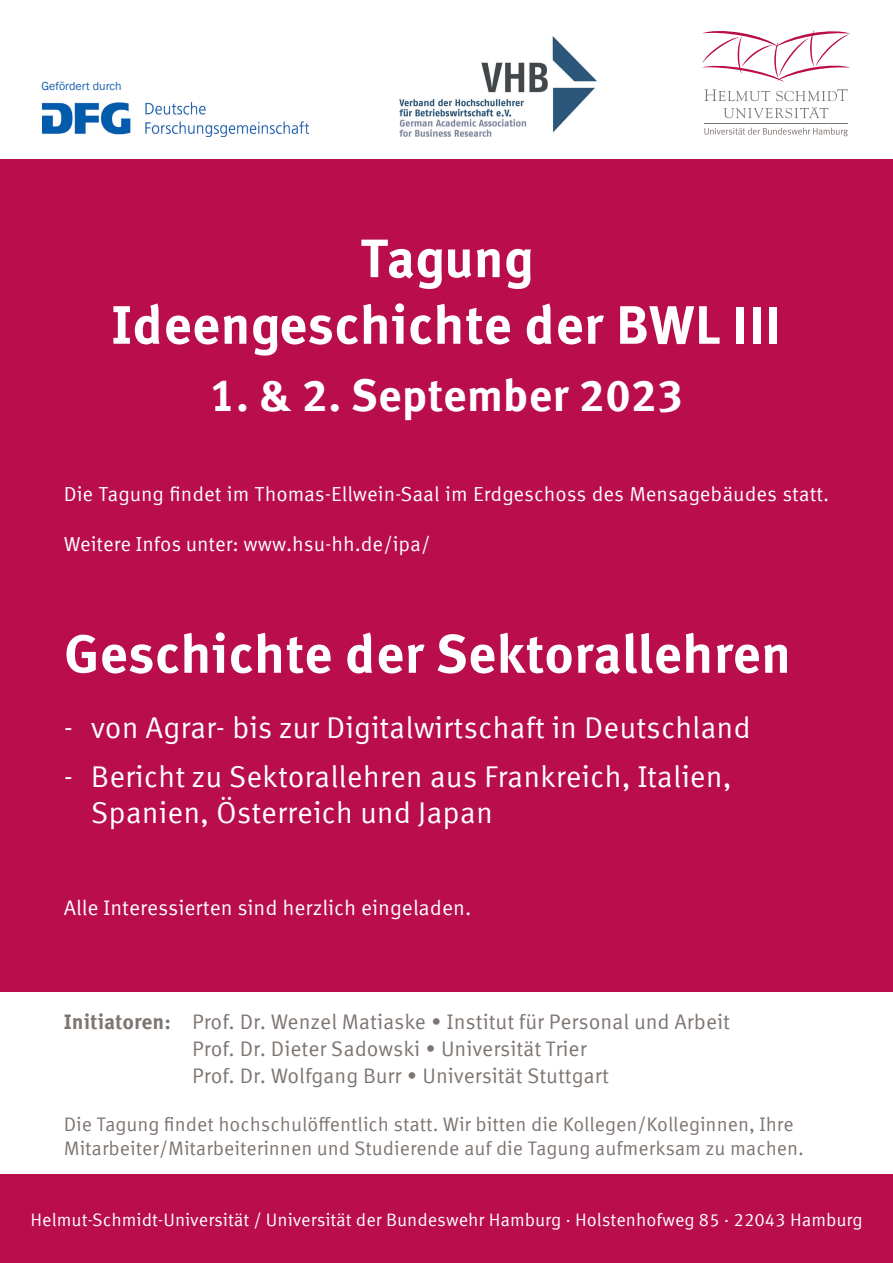
<style>
.page{position:relative;width:893px;height:1263px;background:#fff}
.page>*{position:absolute;margin:0;border:0;box-sizing:border-box;transform-origin:0 0}
.t1{font:700 54px/66.6px "Meta Corr Offc";color:#fff;text-align:center}
.t2{font:700 45px "Meta Corr Offc";color:#fff}
.t3{font:30px/36px "Meta Corr Offc";color:#fff}
.t4{font:21px/27px "Meta Corr Offc";color:#7d7571}
.t5{font:21px "Meta Corr Offc";color:#fff}
.t6{font:20.25px "Meta Corr Offc";color:#fff}
.t7{font:19.5px/23.4px "Meta Corr Offc";color:#7d7571}
.t8{font:18px "Meta Corr Offc";color:#fff}
.t9{font:12px "Franklin Gothic";color:#1961ac}
.s1{font-weight:700}
</style>
<div class="page">
<img style="left:399px;top:36px;width:197px;height:100px">
<img style="left:43px;top:102px;width:266px;height:34px">
<svg style="left:704px;top:128px;width:144px;height:8px"></svg>
<svg style="left:704px;top:89px;width:66px;height:12px"></svg>
<svg style="left:776px;top:89px;width:72px;height:12px"></svg>
<svg style="left:724px;top:107px;width:105px;height:11px"></svg>
<hr style="left:704px;top:123px;width:144px;height:1px;background:#7d7571">
<svg style="left:702px;top:30px;width:148px;height:52px"></svg>
<div style="left:0;top:159px;width:893px;height:832px;background:#b90d4c"></div>
<div style="left:0;top:1174px;width:893px;height:89px;background:#b90d4c"></div>
<p class="t9" style="left:41px;top:79px;width:82px">Gefördert durch</p>
<h1 class="t1" style="left:111px;top:227px;width:672px">Tagung<br>Ideengeschichte der BWL ⅠⅠⅠ</h1>
<h2 class="t2" style="left:210px;top:368px;width:475px">1. &amp; 2. September 2023</h2>
<p class="t6" style="left:64px;top:482px;width:767px">Die Tagung findet im Thomas-Ellwein-Saal im Erdgeschoss des Mensagebäudes statt.</p>
<p class="t6" style="left:64px;top:532px;width:368px">Weitere Infos unter: www.hsu-hh.de/ipa/</p>
<h1 class="t1" style="left:64px;top:623px;width:729px">Geschichte der Sektorallehren</h1>
<h3 class="t3" style="left:64px;top:711px;width:689px">- von Agrar- bis zur Digitalwirtschaft in Deutschland</h3>
<h3 class="t3" style="left:91px;top:759px;width:643px;text-indent:-27px">- Bericht zu Sektorallehren aus Frankreich, Italien,<br>Spanien, Österreich und Japan</h3>
<p class="t5" style="left:64px;top:895px;width:409px">Alle Interessierten sind herzlich eingeladen.</p>
<p class="t4" style="left:192px;top:1008px;width:540px;text-indent:-128px"><span class="s1">Initiatoren:</span> Prof. Dr. Wenzel Matiaske • Institut für Personal und Arbeit<br>Prof. Dr. Dieter Sadowski • Universität Trier<br>Prof. Dr. Wolfgang Burr • Universität Stuttgart</p>
<p class="t7" style="left:64px;top:1113px;width:742px">Die Tagung findet hochschulöffentlich statt. Wir bitten die Kollegen/Kolleginnen, Ihre<br>Mitarbeiter/Mitarbeiterinnen und Studierende auf die Tagung aufmerksam zu machen.</p>
<p class="t8" style="left:30px;top:1209px;width:833px">Helmut-Schmidt-Universität / Universität der Bundeswehr Hamburg · Holstenhofweg 85 · 22043 Hamburg</p>
</div>
